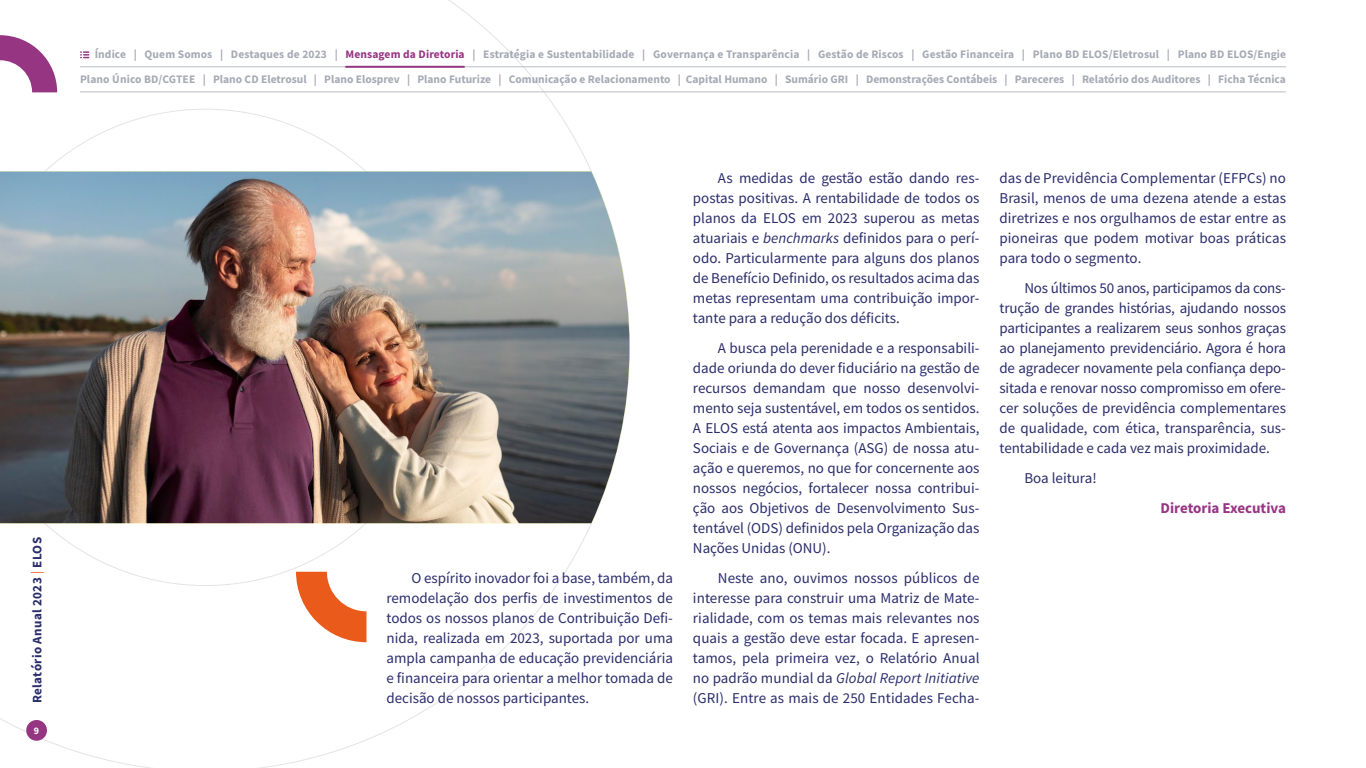
<style>
.page{position:relative;width:1366px;height:768px;background:#fff}
.page>*{position:absolute;margin:0;border:0;box-sizing:border-box;transform-origin:0 0}
.t1{font:15px/20px "Source Sans Pro";color:#2a2d6b;text-align:justify}
.t2{font:700 15px "Source Sans Pro";color:#963683}
.t3{font:700 13px "Source Sans Pro";letter-spacing:.03em;color:#2a2d6b}
.t4{font:700 11.5px/25.1px "Source Sans Pro";color:#a6aab4;text-align:right}
.t5{font:700 10px "Source Sans Pro";color:#fff}
.s1{font-weight:400;color:#ea5b1b}
.s2{color:#963683}
.s3{font-style:italic}
</style>
<div class="page">
<svg style="left:0;top:0;width:630px;height:768px"></svg>
<img style="left:0;top:172px;width:629px;height:351px">
<svg style="left:0;top:35px;width:57px;height:57px"></svg>
<div style="left:26px;top:720px;width:21px;height:21px;background:#963683;border-radius:50%"></div>
<hr style="left:80px;top:66px;width:1206px;height:1px;background:#b9bcc5">
<hr style="left:80px;top:92px;width:1206px;height:1px;background:#b9bcc5">
<svg style="left:81px;top:51px;width:8px;height:7px"></svg>
<hr style="left:346px;top:66px;width:118px;height:2px;background:#963683">
<svg style="left:296px;top:572px;width:70px;height:70px"></svg>
<p class="t3" style="left:28px;top:703px;width:168px;rotate:-90deg">Relatório Anual 2023 <span class="s1">|</span> ELOS</p>
<p class="t5" style="left:34px;top:723px;width:7px">9</p>
<p class="t4" style="left:80px;top:42px;width:1208px">Índice | Quem Somos | Destaques de 2023 | <span class="s2">Mensagem da Diretoria</span> | Estratégia e Sustentabilidade | Governança e Transparência | Gestão de Riscos | Gestão Financeira | Plano BD ELOS/Eletrosul | Plano BD ELOS/Engie<br>Plano Único BD/CGTEE | Plano CD Eletrosul | Plano Elosprev | Plano Futurize | Comunicação e Relacionamento | Capital Humano | Sumário GRI | Demonstrações Contábeis | Pareceres | Relatório dos Auditores | Ficha Técnica</p>
<p class="t1" style="left:386px;top:568px;width:288px;text-indent:25px">O espírito inovador foi a base, também, da remodelação dos perfis de investimentos de todos os nossos planos de Contribuição Defi&shy;nida, realizada em 2023, suportada por uma ampla campanha de educação previdenciária e financeira para orientar a melhor tomada de decisão de nossos participantes.</p>
<p class="t1" style="left:693px;top:168px;width:288px;text-indent:25px">As medidas de gestão estão dando res&shy;postas positivas. A rentabilidade de todos os planos da ELOS em 2023 superou as metas atuariais e <span class="s3">benchmarks</span> definidos para o perí&shy;odo. Particularmente para alguns dos planos de Benefício Definido, os resultados acima das metas representam uma contribuição impor&shy;tante para a redução dos déficits.</p>
<p class="t1" style="left:693px;top:338px;width:288px;text-indent:25px">A busca pela perenidade e a responsabili&shy;dade oriunda do dever fiduciário na gestão de recursos demandam que nosso desenvolvi&shy;mento seja sustentável, em todos os sentidos.<br>A ELOS está atenta aos impactos Ambientais, Sociais e de Governança (ASG) de nossa atu&shy;ação e queremos, no que for concernente aos nossos negócios, fortalecer nossa contribui&shy;ção aos Objetivos de Desenvolvimento Sus&shy;tentável (ODS) definidos pela Organização das Nações Unidas (ONU).</p>
<p class="t1" style="left:693px;top:568px;width:288px;text-indent:25px">Neste ano, ouvimos nossos públicos de interesse para construir uma Matriz de Mate&shy;rialidade, com os temas mais relevantes nos quais a gestão deve estar focada. E apresen&shy;tamos, pela primeira vez, o Relatório Anual no padrão mundial da <span class="s3">Global Report Initiative </span>(GRI). Entre as mais de 250 Entidades Fecha-</p>
<p class="t1" style="left:999px;top:168px;width:288px">das de Previdência Complementar (EFPCs) no Brasil, menos de uma dezena atende a estas diretrizes e nos orgulhamos de estar entre as pioneiras que podem motivar boas práticas para todo o segmento.</p>
<p class="t1" style="left:999px;top:278px;width:288px;text-indent:25px">Nos últimos 50 anos, participamos da cons&shy;trução de grandes histórias, ajudando nossos participantes a realizarem seus sonhos graças ao planejamento previdenciário. Agora é hora de agradecer novamente pela confiança depo&shy;sitada e renovar nosso compromisso em ofere&shy;cer soluções de previdência complementares de qualidade, com ética, transparência, sus&shy;tentabilidade e cada vez mais proximidade.</p>
<p class="t1" style="left:1024px;top:468px;width:74px">Boa leitura!</p>
<p class="t2" style="left:1161px;top:498px;width:127px">Diretoria Executiva</p>
</div>
